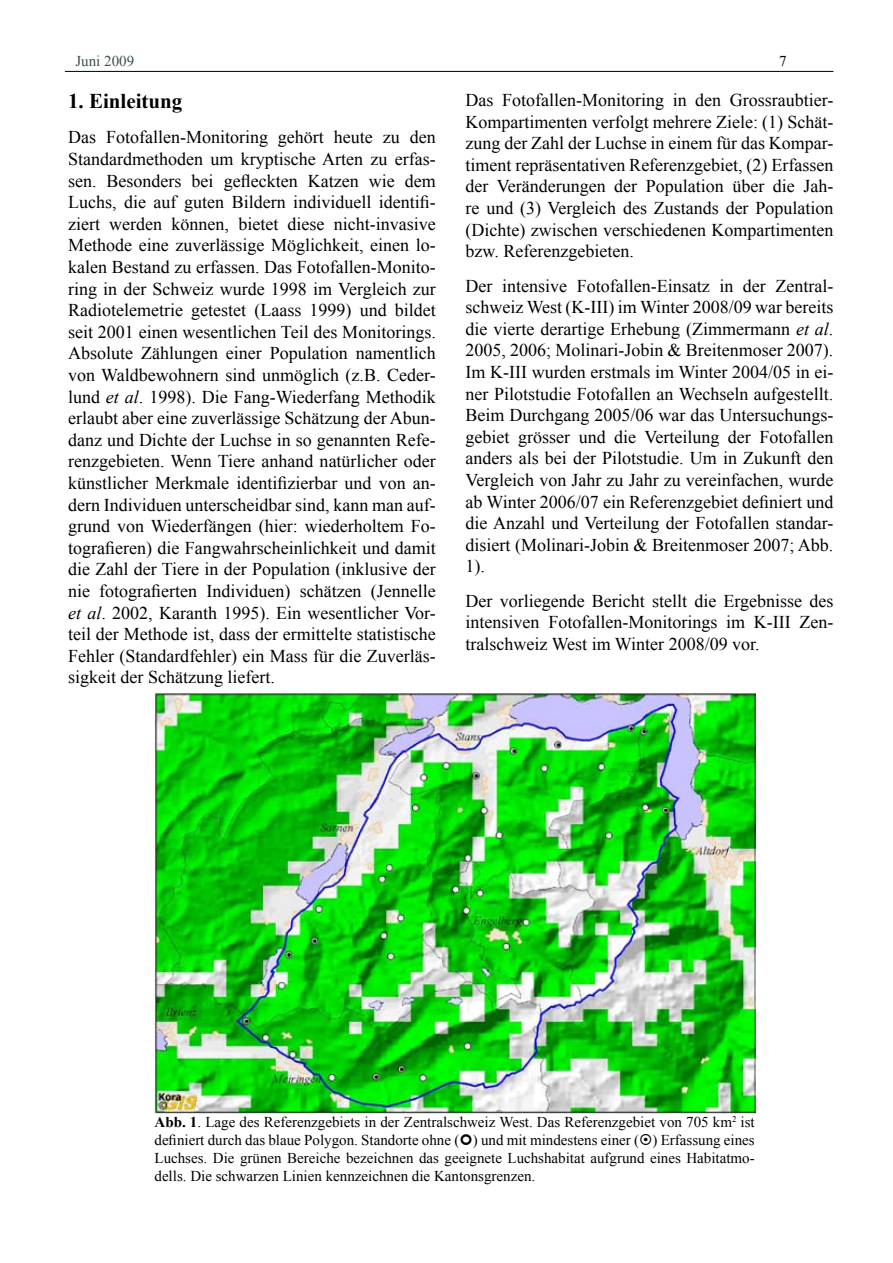
<style>
.page{position:relative;width:893px;height:1263px;background:#fff}
.page>*{position:absolute;margin:0;border:0;box-sizing:border-box;transform-origin:0 0}
.t1{font:700 21px "Times New Roman";color:#000}
.t2{font:18px/21.6px "Times New Roman";color:#000;text-align:justify}
.t3{font:15px/18px "Times New Roman";color:#000;text-align:justify}
.t4{font:15px "Times New Roman";color:#3e4f4f}
.s1{font-style:italic}
.s2{font-weight:700}
</style>
<div class="page">
<hr style="left:65px;top:71px;width:768px;height:1px;background:#000">
<img style="left:153px;top:692px;width:603px;height:421px">
<p class="t4" style="left:75px;top:51px;width:60px">Juni 2009</p>
<p class="t1" style="left:68px;top:86px;width:116px">1. Einleitung</p>
<p class="t2" style="left:68px;top:126px;width:369px">Das Fotofallen-Monitoring gehört heute zu den Standardmethoden um kryptische Arten zu erfas&shy;sen. Besonders bei gefleckten Katzen wie dem Luchs, die auf guten Bildern individuell identifi&shy;ziert werden können, bietet diese nicht-invasive Methode eine zuverlässige Möglichkeit, einen lo&shy;kalen Bestand zu erfassen. Das Fotofallen-Monito&shy;ring in der Schweiz wurde 1998 im Vergleich zur Radiotelemetrie getestet (Laass 1999) und bildet seit 2001 einen wesentlichen Teil des Monitorings.<br>Absolute Zählungen einer Population namentlich von Waldbewohnern sind unmöglich (z.B. Ceder&shy;lund <span class="s1">et al</span>. 1998). Die Fang-Wiederfang Methodik erlaubt aber eine zuverlässige Schätzung der Abun&shy;danz und Dichte der Luchse in so genannten Refe&shy;renzgebieten. Wenn Tiere anhand natürlicher oder künstlicher Merkmale identifizierbar und von an&shy;dern Individuen unterscheidbar sind, kann man auf&shy;grund von Wiederfängen (hier: wiederholtem Fo&shy;tografieren) die Fangwahrscheinlichkeit und damit die Zahl der Tiere in der Population (inklusive der nie fotografierten Individuen) schätzen (Jennelle <span class="s1">et al</span>. 2002, Karanth 1995). Ein wesentlicher Vor&shy;teil der Methode ist, dass der ermittelte statistische Fehler (Standardfehler) ein Mass für die Zuverläs&shy;sigkeit der Schätzung liefert.</p>
<p class="t2" style="left:466px;top:89px;width:369px">Das Fotofallen-Monitoring in den Grossraubtier-Kompartimenten verfolgt mehrere Ziele: (1) Schät&shy;zung der Zahl der Luchse in einem für das Kompar&shy;timent repräsentativen Referenzgebiet, (2) Erfassen der Veränderungen der Population über die Jah&shy;re und (3) Vergleich des Zustands der Population (Dichte) zwischen verschiedenen Kompartimenten bzw. Referenzgebieten.</p>
<p class="t2" style="left:466px;top:274px;width:369px">Der intensive Fotofallen-Einsatz in der Zentral&shy;schweiz West (K-III) im Winter 2008/09 war bereits die vierte derartige Erhebung (Zimmermann <span class="s1">et al</span>.<br>2005, 2006; Molinari-Jobin &amp; Breitenmoser 2007).<br>Im K-III wurden erstmals im Winter 2004/05 in ei&shy;ner Pilotstudie Fotofallen an Wechseln aufgestellt.<br>Beim Durchgang 2005/06 war das Untersuchungs&shy;gebiet grösser und die Verteilung der Fotofallen anders als bei der Pilotstudie. Um in Zukunft den Vergleich von Jahr zu Jahr zu vereinfachen, wurde ab Winter 2006/07 ein Referenzgebiet definiert und die Anzahl und Verteilung der Fotofallen standar&shy;disiert (Molinari-Jobin &amp; Breitenmoser 2007; Abb.<br>1).</p>
<p class="t2" style="left:466px;top:590px;width:369px">Der vorliegende Bericht stellt die Ergebnisse des intensiven Fotofallen-Monitorings im K-III Zen&shy;tralschweiz West im Winter 2008/09 vor.</p>
<p class="t3" style="left:154px;top:1112px;width:602px"><span class="s2">Abb. 1</span>. Lage des Referenzgebiets in der Zentralschweiz West. Das Referenzgebiet von 705 km<sup>2</sup> ist definiert durch das blaue Polygon. Standorte ohne ( ) und mit mindestens einer ( ) Erfassung eines Luchses. Die grünen Bereiche bezeichnen das geeignete Luchshabitat aufgrund eines Habitatmo&shy;dells. Die schwarzen Linien kennzeichnen die Kantonsgrenzen.</p>
</div>
